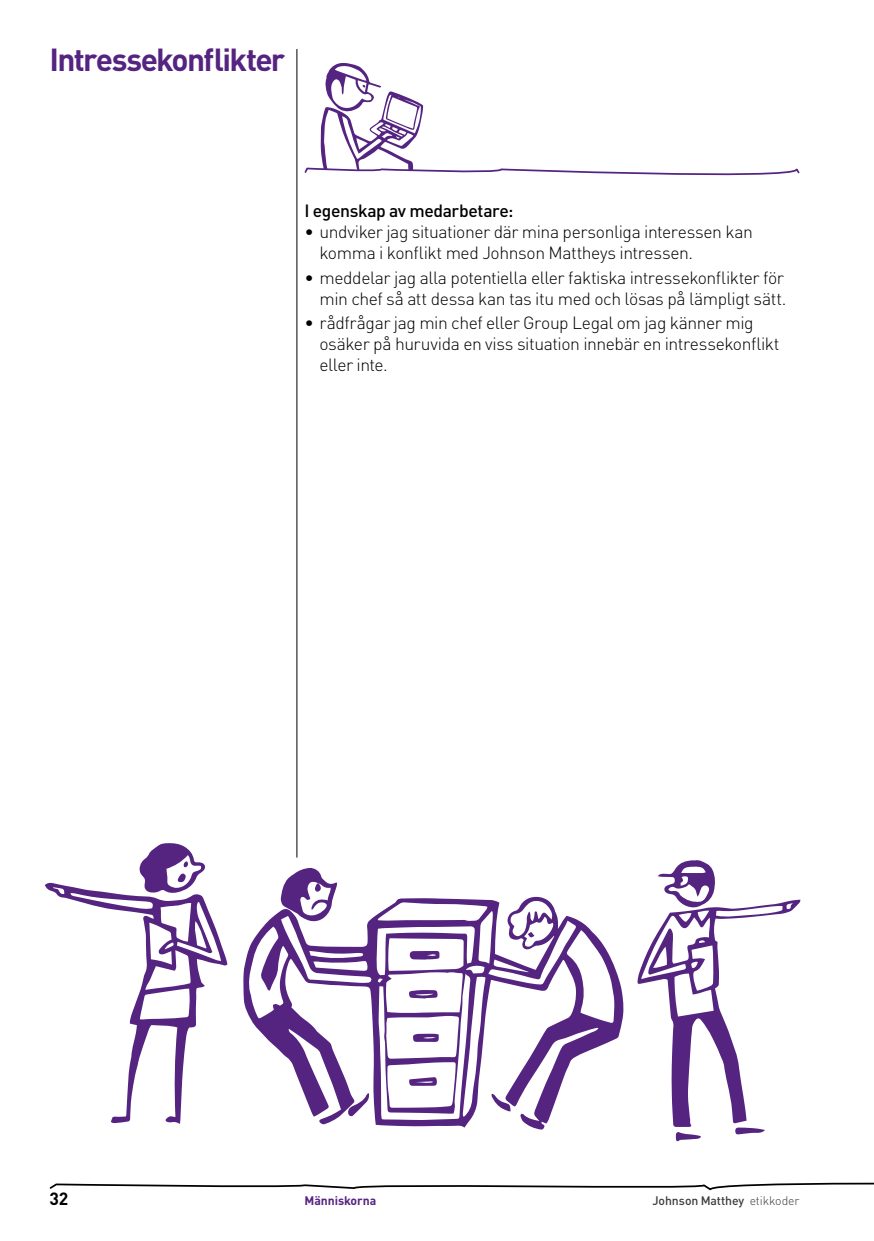
<style>
.page{position:relative;width:874px;height:1241px;background:#fff}
.page>*{position:absolute;margin:0;border:0;box-sizing:border-box;transform-origin:0 0}
.t1{font:700 31.5px "DIN";letter-spacing:-.055em;color:#552481}
.t2{font:300 17.5px/21px "DIN";letter-spacing:-.025em;color:#000}
.t3{font:500 17.5px "DIN";letter-spacing:-.02em;color:#000}
.t4{font:700 17.5px "DIN";color:#000}
.t5{font:500 12.25px "DIN";letter-spacing:-.01em;color:#3c3c3b}
.t6{font:700 12.25px "DIN";letter-spacing:-.01em;color:#552481}
.s1{font-weight:300}
</style>
<div class="page">
<hr style="left:296px;top:49px;width:1px;height:808px;background:#000">
<svg style="left:304px;top:63px;width:496px;height:113px"></svg>
<svg style="left:243px;top:896px;width:380px;height:233px"></svg>
<svg style="left:45px;top:882px;width:182px;height:241px"></svg>
<svg style="left:347px;top:1093px;width:22px;height:23px"></svg>
<svg style="left:637px;top:860px;width:163px;height:281px"></svg>
<svg style="left:491px;top:1093px;width:19px;height:18px"></svg>
<svg style="left:408px;top:989px;width:29px;height:9px"></svg>
<svg style="left:412px;top:1033px;width:26px;height:8px"></svg>
<svg style="left:408px;top:1076px;width:29px;height:9px"></svg>
<svg style="left:409px;top:950px;width:30px;height:9px"></svg>
<svg style="left:527px;top:931px;width:7px;height:7px"></svg>
<svg style="left:138px;top:843px;width:68px;height:50px"></svg>
<svg style="left:280px;top:868px;width:57px;height:54px"></svg>
<svg style="left:49px;top:1182px;width:824px;height:9px"></svg>
<h1 class="t1" style="left:50px;top:39px;width:237px">Intressekonflikter</h1>
<p class="t3" style="left:304px;top:199px;width:210px">I egenskap av medarbetare:</p>
<p class="t2" style="left:319px;top:221px;width:434px;text-indent:-15px">• undviker jag situationer där mina personliga interessen kan komma i konflikt med Johnson Mattheys intressen.</p>
<p class="t2" style="left:304px;top:267px;width:483px;text-align:right">• meddelar jag alla potentiella eller faktiska intressekonflikter för min chef så att dessa kan tas itu med och lösas på lämpligt sätt.</p>
<p class="t2" style="left:319px;top:312px;width:461px;text-indent:-15px">• rådfrågar jag min chef eller Group Legal om jag känner mig osäker på huruvida en viss situation innebär en intressekonflikt eller inte.</p>
<p class="t4" style="left:50px;top:1186px;width:20px">32</p>
<p class="t6" style="left:304px;top:1192px;width:73px">Människorna</p>
<p class="t5" style="left:652px;top:1192px;width:148px">Johnson Matthey <span class="s1">etikkoder</span></p>
</div>
